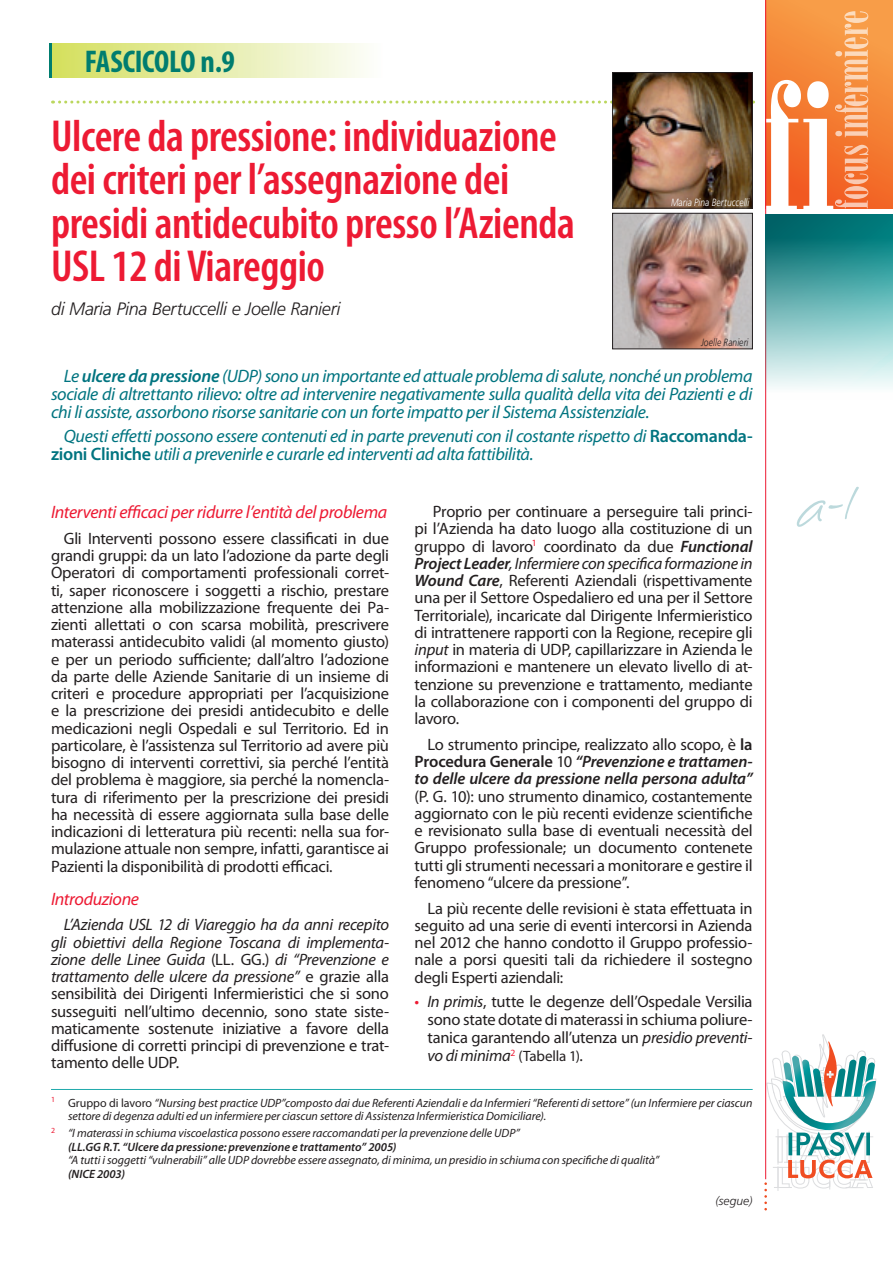
<style>
.page{position:relative;width:893px;height:1263px;background:#fff}
.page>*{position:absolute;margin:0;border:0;box-sizing:border-box;transform-origin:0 0}
.t1{font:600 condensed 45px/43.5px "Myriad Pro";letter-spacing:-.01em;color:#ed1a33}
.t2{font:700 condensed 31.5px "Myriad Pro";letter-spacing:-.01em;color:#007d6f}
.t3{font:italic 18px/18px "Myriad Pro";letter-spacing:-.02em;color:#007480;text-align:justify}
.t4{font:italic 18px "Myriad Pro";letter-spacing:-.02em;color:#ed1a33}
.t5{font:italic 300 18px "Frutiger";letter-spacing:-.02em;color:#231f20}
.t6{font:16.5px/17.2px "Myriad Pro";letter-spacing:-.015em;color:#231f20;text-align:justify}
.t7{font:italic 600 16.5px/17.2px "Myriad Pro";letter-spacing:-.01em;color:#231f20;text-align:justify}
.t8{font:italic 12px/13.5px "Myriad Pro";letter-spacing:-.005em;color:#231f20}
.t9{font:italic 600 12px "Myriad Pro";letter-spacing:-.005em;color:#231f20}
.t10{font:italic 300 12px "Frutiger";letter-spacing:-.005em;color:#231f20}
.t11{font:italic 300 10.5px "Frutiger";letter-spacing:.01em;color:#fff;scale:.8 1}
.t12{font:italic 300 10.5px "Frutiger";letter-spacing:.01em;color:#231f20;scale:.8 1}
.s1{font-weight:600}
.s2{font-weight:600;font-style:normal}
.s3{font-style:italic}
.s4{font-weight:600;font-style:italic}
.s5{font-weight:400;font-style:normal}
.s6{font-style:normal}
.s7{font-style:italic;color:#ed1a33}
.s8{font-size:15px}
</style>
<div class="page">
<div style="left:53px;top:43px;width:331px;height:35px;background:linear-gradient(to right,#d4df5e,#fcfefd)"></div>
<div style="left:766px;top:0;width:127px;height:208px;background:linear-gradient(to bottom,#f9a74d,#f26725)"></div>
<svg style="left:766px;top:11px;width:102px;height:198px"></svg>
<svg style="left:764px;top:1034px;width:112px;height:176px"></svg>
<hr style="left:765px;top:0;width:1px;height:1179px;background:#ed1a33">
<svg style="left:766px;top:215px;width:127px;height:185px;background:#74b7b8"></svg>
<svg style="left:53px;top:101px;width:559px;height:3px"></svg>
<hr style="left:51px;top:1089px;width:702px;height:1px;background:#20aaac">
<img style="left:614px;top:74px;width:137px;height:132px">
<div style="left:612px;top:72px;width:141px;height:136px;border:1px solid #231f20"></div>
<img style="left:614px;top:215px;width:137px;height:132px">
<div style="left:612px;top:213px;width:141px;height:136px;border:1px solid #231f20"></div>
<h2 class="t2" style="left:85px;top:42px;width:152px">FASCICOLO n.9</h2>
<h1 class="t1" style="left:51px;top:115px;width:525px">Ulcere da pressione: individuazione dei criteri per l’assegnazione dei presidi antidecubito presso l’Azienda USL 12 di Viareggio</h1>
<p class="t5" style="left:51px;top:298px;width:291px">di Maria Pina Bertuccelli e Joelle Ranieri</p>
<p class="t11" style="left:671px;top:196px;width:100px">Maria Pina Bertuccelli</p>
<p class="t12" style="left:701px;top:336px;width:61px">Joelle Ranieri</p>
<p class="t3" style="left:51px;top:367px;width:703px;text-indent:13px">Le <span class="s1">ulcere da pressione</span> (UDP) sono un importante ed attuale problema di salute, nonché un problema sociale di altrettanto rilievo: oltre ad intervenire negativamente sulla qualità della vita dei Pazienti e di chi li assiste, assorbono risorse sanitarie con un forte impatto per il Sistema Assistenziale.</p>
<p class="t3" style="left:51px;top:427px;width:703px;text-indent:13px">Questi effetti possono essere contenuti ed in parte prevenuti con il costante rispetto di <span class="s2">Raccomanda&shy;zioni Cliniche</span> utili a prevenirle e curarle ed interventi ad alta fattibilità.</p>
<p class="t4" style="left:51px;top:501px;width:338px">Interventi efficaci per ridurre l’entità del problema</p>
<p class="t6" style="left:51px;top:529px;width:340px;text-indent:13px">Gli Interventi possono essere classificati in due grandi gruppi: da un lato l’adozione da parte degli Operatori di comportamenti professionali corret&shy;ti, saper riconoscere i soggetti a rischio, prestare attenzione alla mobilizzazione frequente dei Pa&shy;zienti allettati o con scarsa mobilità, prescrivere materassi antidecubito validi (al momento giusto) e per un periodo sufficiente; dall’altro l’adozione da parte delle Aziende Sanitarie di un insieme di criteri e procedure appropriati per l’acquisizione e la prescrizione dei presidi antidecubito e delle medicazioni negli Ospedali e sul Territorio. Ed in particolare, è l’assistenza sul Territorio ad avere più bisogno di interventi correttivi, sia perché l’entità del problema è maggiore, sia perché la nomencla&shy;tura di riferimento per la prescrizione dei presidi ha necessità di essere aggiornata sulla base delle indicazioni di letteratura più recenti: nella sua for&shy;mulazione attuale non sempre, infatti, garantisce ai Pazienti la disponibilità di prodotti efficaci.</p>
<p class="t4" style="left:51px;top:887px;width:90px">Introduzione</p>
<p class="t6" style="left:51px;top:916px;width:340px;text-indent:13px"><span class="s3">L’Azienda USL 12 di Viareggio ha da anni recepito gli obiettivi della Regione Toscana di implementa&shy;zione delle Linee Guida</span> (LL. GG.) <span class="s3">di “Prevenzione e trattamento delle ulcere da pressione”</span> e grazie alla sensibilità dei Dirigenti Infermieristici che si sono susseguiti nell’ultimo decennio, sono state siste&shy;maticamente sostenute iniziative a favore della diffusione di corretti principi di prevenzione e trat&shy;tamento delle UDP.</p>
<p class="t6" style="left:415px;top:503px;width:340px;text-indent:18px">Proprio per continuare a perseguire tali princi&shy;pi l’Azienda ha dato luogo alla costituzione di un gruppo di lavoro<sup>1</sup> coordinato da due <span class="s4">Functional Project Leader</span><span class="s3">, Infermiere con specifica formazione in </span><span class="s4">Wound Care</span>, Referenti Aziendali (rispettivamente una per il Settore Ospedaliero ed una per il Settore Territoriale), incaricate dal Dirigente Infermieristico di intrattenere rapporti con la Regione, recepire gli <span class="s3">input</span> in materia di UDP, capillarizzare in Azienda le informazioni e mantenere un elevato livello di at&shy;tenzione su prevenzione e trattamento, mediante la collaborazione con i componenti del gruppo di lavoro.</p>
<p class="t7" style="left:415px;top:735px;width:340px;text-indent:13px"><span class="s5">Lo strumento principe, realizzato allo scopo, è</span> <span class="s6">la Procedura Generale</span> <span class="s5">10</span> “Prevenzione e trattamen&shy;to delle ulcere da pressione nella persona adulta”</p>
<p class="t6" style="left:415px;top:787px;width:340px">(P. G. 10): uno strumento dinamico, costantemente aggiornato con le più recenti evidenze scientifiche e revisionato sulla base di eventuali necessità del Gruppo professionale; un documento contenete tutti gli strumenti necessari a monitorare e gestire il fenomeno “ulcere da pressione”.</p>
<p class="t6" style="left:415px;top:899px;width:340px;text-indent:13px">La più recente delle revisioni è stata effettuata in seguito ad una serie di eventi intercorsi in Azienda nel 2012 che hanno condotto il Gruppo professio&shy;nale a porsi quesiti tali da richiedere il sostegno degli Esperti aziendali:</p>
<p class="t6" style="left:427px;top:992px;width:327px;line-height:18px;text-indent:-13px"><span class="s7">•</span> <span class="s3">In primis</span>, tutte le degenze dell’Ospedale Versilia sono state dotate di materassi in schiuma poliure&shy;tanica garantendo all’utenza un <span class="s3">presidio preventi&shy;vo di minima</span><sup>2</sup> <span class="s8">(Tabella 1)</span>.</p>
<p class="t8" style="left:68px;top:1096px;width:686px;text-indent:-17px"><sup>1</sup> <span class="s6">Gruppo di lavoro</span> “Nursing best practice UDP”composto dai due Referenti Aziendali e da Infermieri “Referenti di settore” (un Infermiere per ciascun settore di degenza adulti ed un infermiere per ciascun settore di Assistenza Infermieristica Domiciliare).</p>
<p class="t8" style="left:68px;top:1126px;width:453px;text-indent:-17px"><sup>2</sup> “I materassi in schiuma viscoelastica possono essere raccomandati per la prevenzione delle UDP” <span class="s1">(LL.GG R.T. “Ulcere da pressione: prevenzione e trattamento” 2005)</span></p>
<p class="t8" style="left:68px;top:1153px;width:593px">“A tutti i soggetti “vulnerabili” alle UDP dovrebbe essere assegnato, di minima, un presidio in schiuma con specifiche di qualità”</p>
<p class="t9" style="left:68px;top:1166px;width:59px">(NICE 2003)</p>
<p class="t10" style="left:715px;top:1194px;width:39px">(segue)</p>
</div>
